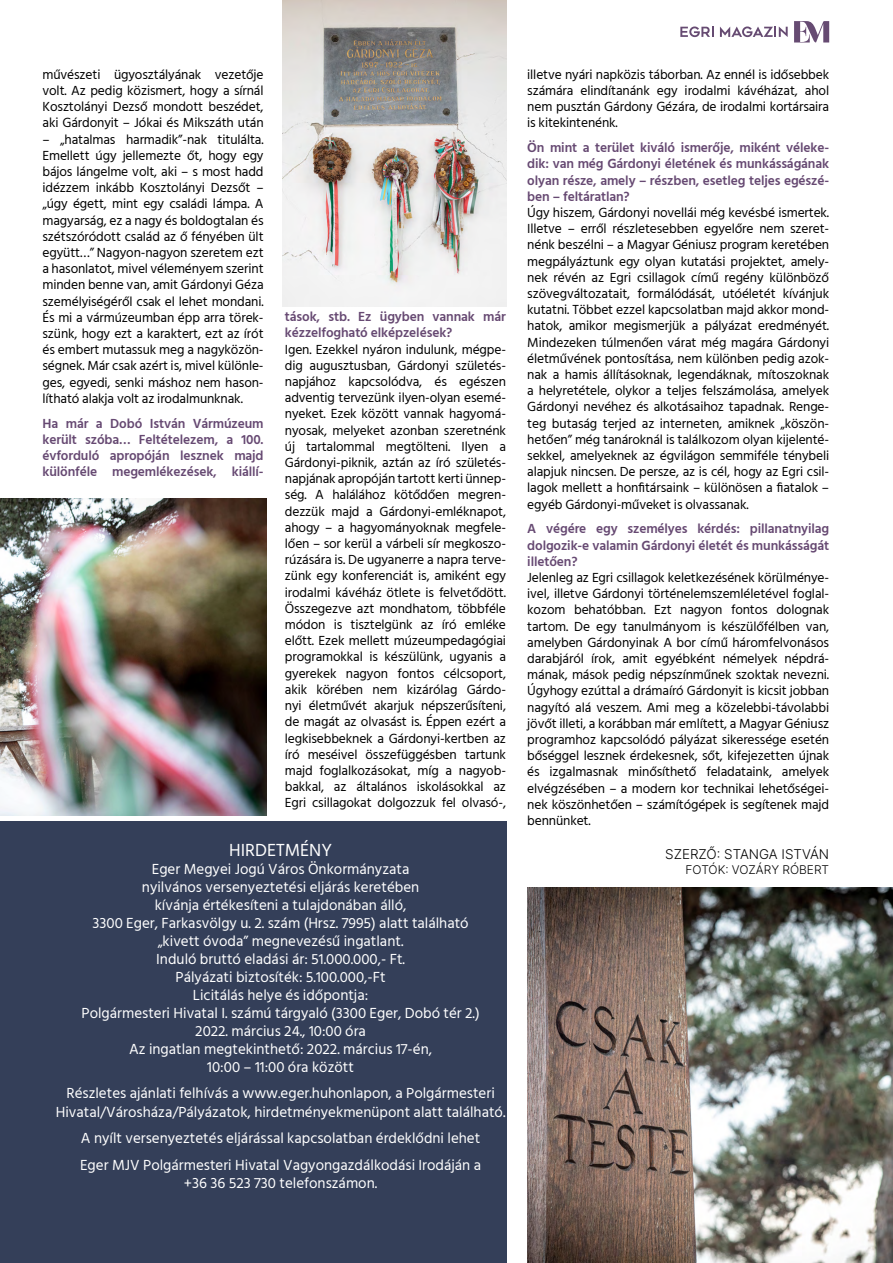
<style>
.page{position:relative;width:893px;height:1263px;background:#fff}
.page>*{position:absolute;margin:0;border:0;box-sizing:border-box;transform-origin:0 0}
.t1{font:18px "Hind Siliguri";color:#fff}
.t2{font:15px/18px "Hind Siliguri";color:#fff;text-align:center}
.t3{font:13.5px/16.2px "Hind Siliguri";letter-spacing:-.01em;color:#000;text-align:justify}
.t4{font:600 13.5px/16.2px "Hind Siliguri";letter-spacing:-.01em;color:#664972;text-align:justify}
.t5{font:300 13.5px "Inter";color:#000}
.t6{font:300 12px "Inter";color:#000}
</style>
<div class="page">
<svg style="left:794px;top:21px;width:35px;height:22px"></svg>
<svg style="left:680px;top:27px;width:34px;height:10px"></svg>
<svg style="left:720px;top:27px;width:68px;height:10px"></svg>
<img style="left:0;top:499px;width:266px;height:316px">
<img style="left:527px;top:887px;width:366px;height:376px">
<img style="left:283px;top:0;width:223px;height:306px">
<div style="left:0;top:821px;width:506px;height:442px;background:#343f59"></div>
<p class="t3" style="left:43px;top:67px;width:223px">művészeti ügyosztályának vezetője volt. Az pedig közismert, hogy a sírnál Kosztolányi Dezső mondott beszédet, aki Gárdonyit – Jókai és Mikszáth után</p>
<p class="t3" style="left:43px;top:132px;width:223px">– „hatalmas harmadik”-nak titulálta.<br>Emellett úgy jellemezte őt, hogy egy bájos lángelme volt, aki – s most hadd idézzem inkább Kosztolányi Dezsőt – „úgy égett, mint egy családi lámpa. A magyarság, ez a nagy és boldogtalan és szétszóródott család az ő fényében ült együtt…” Nagyon-nagyon szeretem ezt a hasonlatot, mivel véleményem szerint minden benne van, amit Gárdonyi Géza személyiségéről csak el lehet mondani.<br>És mi a vármúzeumban épp arra törek&shy;szünk, hogy ezt a karaktert, ezt az írót és embert mutassuk meg a nagyközön&shy;ségnek. Már csak azért is, mivel különle&shy;ges, egyedi, senki máshoz nem hason&shy;lítható alakja volt az irodalmunknak.</p>
<p class="t4" style="left:43px;top:416px;width:223px">Ha már a Dobó István Vármúzeum került szóba… Feltételezem, a 100. évforduló apropóján lesznek majd különféle megemlékezések, kiállí-</p>
<p class="t4" style="left:285px;top:309px;width:223px">tások, stb. Ez ügyben vannak már kézzelfogható elképzelések?</p>
<p class="t3" style="left:285px;top:342px;width:223px">Igen. Ezekkel nyáron indulunk, mégpe&shy;dig augusztusban, Gárdonyi születés&shy;napjához kapcsolódva, és egészen adventig tervezünk ilyen-olyan esemé&shy;nyeket. Ezek között vannak hagyomá&shy;nyosak, melyeket azonban szeretnénk új tartalommal megtölteni. Ilyen a Gárdonyi-piknik, aztán az író születés&shy;napjának apropóján tartott kerti ünnep&shy;ség. A halálához kötődően megren&shy;dezzük majd a Gárdonyi-emléknapot, ahogy – a hagyományoknak megfele&shy;lően – sor kerül a várbeli sír megkoszo&shy;rúzására is. De ugyanerre a napra terve&shy;zünk egy konferenciát is, amiként egy irodalmi kávéház ötlete is felvetődött.<br>Összegezve azt mondhatom, többféle módon is tisztelgünk az író emléke előtt. Ezek mellett múzeumpedagógiai programokkal is készülünk, ugyanis a gyerekek nagyon fontos célcsoport, akik körében nem kizárólag Gárdo&shy;nyi életművét akarjuk népszerűsíteni, de magát az olvasást is. Éppen ezért a legkisebbeknek a Gárdonyi-kertben az író meséivel összefüggésben tartunk majd foglalkozásokat, míg a nagyob&shy;bakkal, az általános iskolásokkal az Egri csillagokat dolgozzuk fel olvasó-,</p>
<h1 class="t1" style="left:229px;top:837px;width:104px">HIRDETMÉNY</h1>
<p class="t2" style="left:81px;top:861px;width:400px">Eger Megyei Jogú Város Önkormányzata<br>nyilvános versenyeztetési eljárás keretében<br>kívánja értékesíteni a tulajdonában álló,<br>3300 Eger, Farkasvölgy u. 2. szám (Hrsz. 7995) alatt található „kivett óvoda” megnevezésű ingatlant.<br>Induló bruttó eladási ár: 51.000.000,- Ft.<br>Pályázati biztosíték: 5.100.000,-Ft<br>Licitálás helye és időpontja:<br>Polgármesteri Hivatal I. számú tárgyaló (3300 Eger, Dobó tér 2.)<br>2022. március 24., 10:00 óra<br>Az ingatlan megtekinthető: 2022. március 17-én,<br>10:00 – 11:00 óra között</p>
<p class="t2" style="left:56px;top:1085px;width:451px">Részletes ajánlati felhívás a www.eger.huhonlapon, a Polgármesteri<br>Hivatal/Városháza/Pályázatok, hirdetményekmenüpont alatt található.</p>
<p class="t2" style="left:80px;top:1126px;width:402px;line-height:26.5px;text-align:left">A nyílt versenyeztetés eljárással kapcsolatban érdeklődni lehet<br>Eger MJV Polgármesteri Hivatal Vagyongazdálkodási Irodáján a</p>
<p class="t2" style="left:184px;top:1174px;width:195px">+36 36 523 730 telefonszámon.</p>
<p class="t3" style="left:527px;top:67px;width:303px">illetve nyári napközis táborban. Az ennél is idősebbek számára elindítanánk egy irodalmi kávéházat, ahol nem pusztán Gárdony Gézára, de irodalmi kortársaira is kitekintenénk.</p>
<p class="t4" style="left:527px;top:140px;width:303px">Ön mint a terület kiváló ismerője, miként véleke&shy;dik: van még Gárdonyi életének és munkásságának olyan része, amely – részben, esetleg teljes egészé&shy;ben – feltáratlan?</p>
<p class="t3" style="left:527px;top:205px;width:303px">Úgy hiszem, Gárdonyi novellái még kevésbé ismertek.<br>Illetve – erről részletesebben egyelőre nem szeret&shy;nénk beszélni – a Magyar Géniusz program keretében megpályáztunk egy olyan kutatási projektet, amely&shy;nek révén az Egri csillagok című regény különböző szövegváltozatait, formálódását, utóéletét kívánjuk kutatni. Többet ezzel kapcsolatban majd akkor mond&shy;hatok, amikor megismerjük a pályázat eredményét.<br>Mindezeken túlmenően várat még magára Gárdonyi életművének pontosítása, nem különben pedig azok&shy;nak a hamis állításoknak, legendáknak, mítoszoknak a helyretétele, olykor a teljes felszámolása, amelyek Gárdonyi nevéhez és alkotásaihoz tapadnak. Renge&shy;teg butaság terjed az interneten, amiknek „köszön&shy;hetően” még tanároknál is találkozom olyan kijelenté&shy;sekkel, amelyeknek az égvilágon semmiféle ténybeli alapjuk nincsen. De persze, az is cél, hogy az Egri csil&shy;lagok mellett a honfitársaink – különösen a fiatalok – egyéb Gárdonyi-műveket is olvassanak.</p>
<p class="t4" style="left:527px;top:521px;width:303px">A végére egy személyes kérdés: pillanatnyilag dolgozik-e valamin Gárdonyi életét és munkásságát illetően?</p>
<p class="t3" style="left:527px;top:570px;width:303px">Jelenleg az Egri csillagok keletkezésének körülménye&shy;ivel, illetve Gárdonyi történelemszemléletével foglal&shy;kozom behatóbban. Ezt nagyon fontos dolognak tartom. De egy tanulmányom is készülőfélben van, amelyben Gárdonyinak A bor című háromfelvonásos darabjáról írok, amit egyébként némelyek népdrá&shy;mának, mások pedig népszínműnek szoktak nevezni.<br>Úgyhogy ezúttal a drámaíró Gárdonyit is kicsit jobban nagyító alá veszem. Ami meg a közelebbi-távolabbi jövőt illeti, a korábban már említett, a Magyar Géniusz programhoz kapcsolódó pályázat sikeressége esetén bőséggel lesznek érdekesnek, sőt, kifejezetten újnak és izgalmasnak minősíthető feladataink, amelyek elvégzésében – a modern kor technikai lehetőségei&shy;nek köszönhetően – számítógépek is segítenek majd bennünket.</p>
<p class="t5" style="left:665px;top:844px;width:165px">SZERZŐ: STANGA ISTVÁN</p>
<p class="t6" style="left:686px;top:861px;width:145px">FOTÓK: VOZÁRY RÓBERT</p>
</div>
